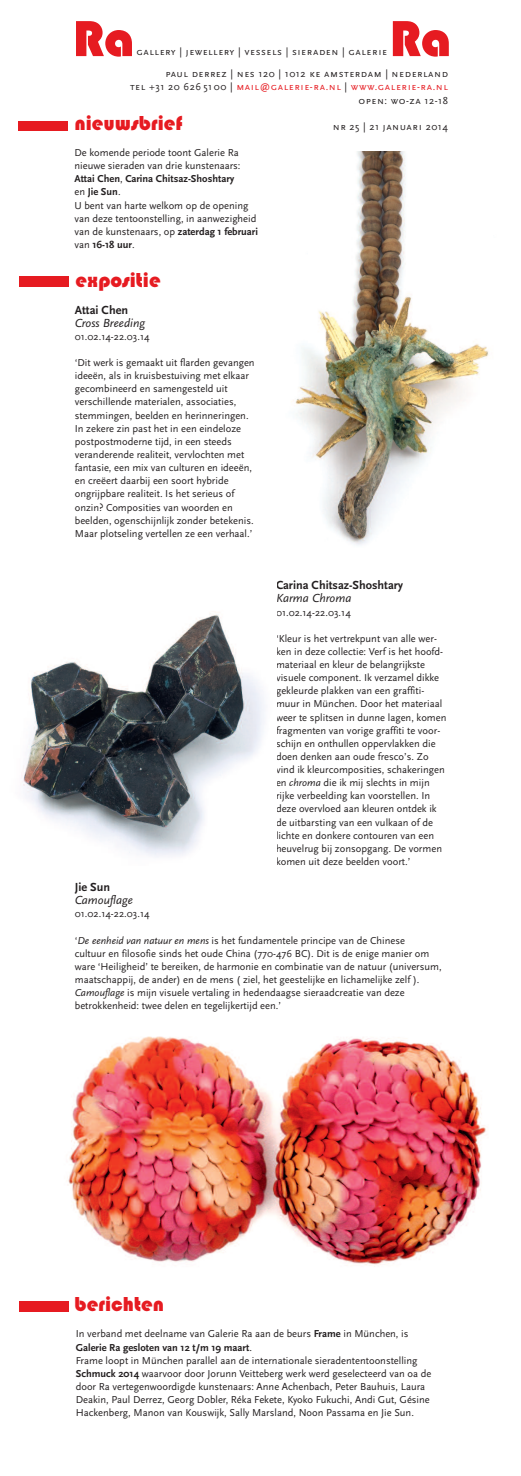
<style>
.page{position:relative;width:521px;height:1476px;background:#fff}
.page>*{position:absolute;margin:0;border:0;box-sizing:border-box;transform-origin:0 0}
.t1{font:52.5px "Bauhaus 93";color:#e61b21}
.t2{font:21px "Bauhaus 93";color:#e61b21}
.t3{font:700 12.25px "Scala Sans Pro";color:#231f20}
.t4{font:italic 12.25px "Scala Sans Pro";color:#231f20}
.t5{font:10.5px/13.1px "Scala Sans Pro";color:#231f20}
.t6{font:10.5px/13.1px "Scala Sans Pro";letter-spacing:.05em;color:#231f20;text-align:right}
.s1{color:#e61b21}
.s2{font-weight:700}
.s3{font-style:italic}
</style>
<div class="page">
<div style="left:19px;top:121px;width:49px;height:9px;background:#e61b21"></div>
<div style="left:19px;top:277px;width:50px;height:10px;background:#e61b21"></div>
<div style="left:19px;top:1301px;width:49px;height:10px;background:#e61b21"></div>
<img style="left:291px;top:151px;width:198px;height:394px">
<img style="left:21px;top:612px;width:243px;height:245px">
<img style="left:68px;top:1036px;width:418px;height:231px">
<h1 class="t1" style="left:72px;top:7px;width:64px">Ra</h1>
<h1 class="t1" style="left:389px;top:7px;width:64px">Ra</h1>
<p class="t6" style="left:130px;top:69px;width:319px">paul derrez | nes 120 | 1012 ke amsterdam | nederland<br>tel +31 20 626 5100 | <span class="s1">mail@galerie-ra.nl</span> | <span class="s1">www.galerie-ra.nl </span>open: wo-za 12-18</p>
<h2 class="t2" style="left:74px;top:110px;width:110px">nieuwsbrief</h2>
<p class="t5" style="left:333px;top:121px;width:117px">nr 25 | 21 januari 2014</p>
<p class="t6" style="left:136px;top:46px;width:252px">gallery | jewellery | vessels | sieraden | galerie</p>
<p class="t5" style="left:74px;top:147px;width:185px">De komende periode toont Galerie Ra nieuwe sieraden van drie kunstenaars:<br><span class="s2">Attai Chen</span>, <span class="s2">Carina Chitsaz-Shoshtary<br></span>en <span class="s2">Jie Sun</span>.<br>U bent van harte welkom op de opening van deze tentoonstelling, in aanwezigheid van de kunstenaars, op <span class="s2">zaterdag 1 februari </span>van <span class="s2">16-18 uur</span>.</p>
<h2 class="t2" style="left:76px;top:268px;width:87px">expositie</h2>
<p class="t3" style="left:75px;top:305px;width:55px">Attai Chen</p>
<p class="t4" style="left:75px;top:319px;width:72px">Cross Breeding</p>
<p class="t5" style="left:75px;top:331px;width:76px">01.02.14-22.03.14</p>
<p class="t5" style="left:75px;top:357px;width:181px">‘Dit werk is gemaakt uit flarden gevangen ideeën, als in kruisbestuiving met elkaar gecombineerd en samengesteld uit verschillende materialen, associaties, stemmingen, beelden en herinneringen.<br>In zekere zin past het in een eindeloze postpostmoderne tijd, in een steeds veranderende realiteit, vervlochten met fantasie, een mix van culturen en ideeën, en creëert daarbij een soort hybride ongrijpbare realiteit. Is het serieus of onzin? Composities van woorden en beelden, ogenschijnlijk zonder betekenis.<br>Maar plotseling vertellen ze een verhaal.’</p>
<p class="t3" style="left:276px;top:581px;width:129px">Carina Chitsaz-Shoshtary</p>
<p class="t4" style="left:276px;top:594px;width:77px">Karma Chroma</p>
<p class="t5" style="left:276px;top:607px;width:76px">01.02.14-22.03.14</p>
<p class="t5" style="left:276px;top:633px;width:172px">‘Kleur is het vertrekpunt van alle wer&shy;ken in deze collectie: Verf is het hoofd&shy;materiaal en kleur de belangrijkste visuele component. Ik verzamel dikke gekleurde plakken van een graffiti&shy;muur in München. Door het materiaal weer te splitsen in dunne lagen, komen fragmenten van vorige graffiti te voor&shy;schijn en onthullen oppervlakken die doen denken aan oude fresco’s. Zo vind ik kleurcomposities, schakeringen en <span class="s3">chroma</span> die ik mij slechts in mijn rijke verbeelding kan voorstellen. In deze overvloed aan kleuren ontdek ik de uitbarsting van een vulkaan of de lichte en donkere contouren van een heuvelrug bij zonsopgang. De vormen komen uit deze beelden voort.’</p>
<p class="t3" style="left:75px;top:883px;width:37px">Jie Sun</p>
<p class="t4" style="left:75px;top:896px;width:60px">Camouflage</p>
<p class="t5" style="left:75px;top:909px;width:76px">01.02.14-22.03.14</p>
<p class="t5" style="left:75px;top:935px;width:368px">‘<span class="s3">De eenheid van natuur en mens</span> is het fundamentele principe van de Chinese<br>cultuur en filosofie sinds het oude China (770-476 BC). Dit is de enige manier om ware ‘Heiligheid’ te bereiken, de harmonie en combinatie van de natuur (universum, maatschappij, de ander) en de mens ( ziel, het geestelijke en lichamelijke zelf ).<br><span class="s3">Camouflage</span> is mijn visuele vertaling in hedendaagse sieraadcreatie van deze betrokkenheid: twee delen en tegelijkertijd een.’</p>
<h2 class="t2" style="left:75px;top:1292px;width:91px">berichten</h2>
<p class="t5" style="left:76px;top:1329px;width:357px">In verband met deelname van Galerie Ra aan de beurs <span class="s2">Frame</span> in München, is <span class="s2">Galerie Ra gesloten van 12 t/m 19 maart</span>.<br>Frame loopt in München parallel aan de internationale sieradententoonstelling <span class="s2">Schmuck 2014</span> waarvoor door Jorunn Veitteberg werk werd geselecteerd van oa de door Ra vertegenwoordigde kunstenaars: Anne Achenbach, Peter Bauhuis, Laura Deakin, Paul Derrez, Georg Dobler, Réka Fekete, Kyoko Fukuchi, Andi Gut, Gésine Hackenberg, Manon van Kouswijk, Sally Marsland, Noon Passama en Jie Sun.</p>
</div>
